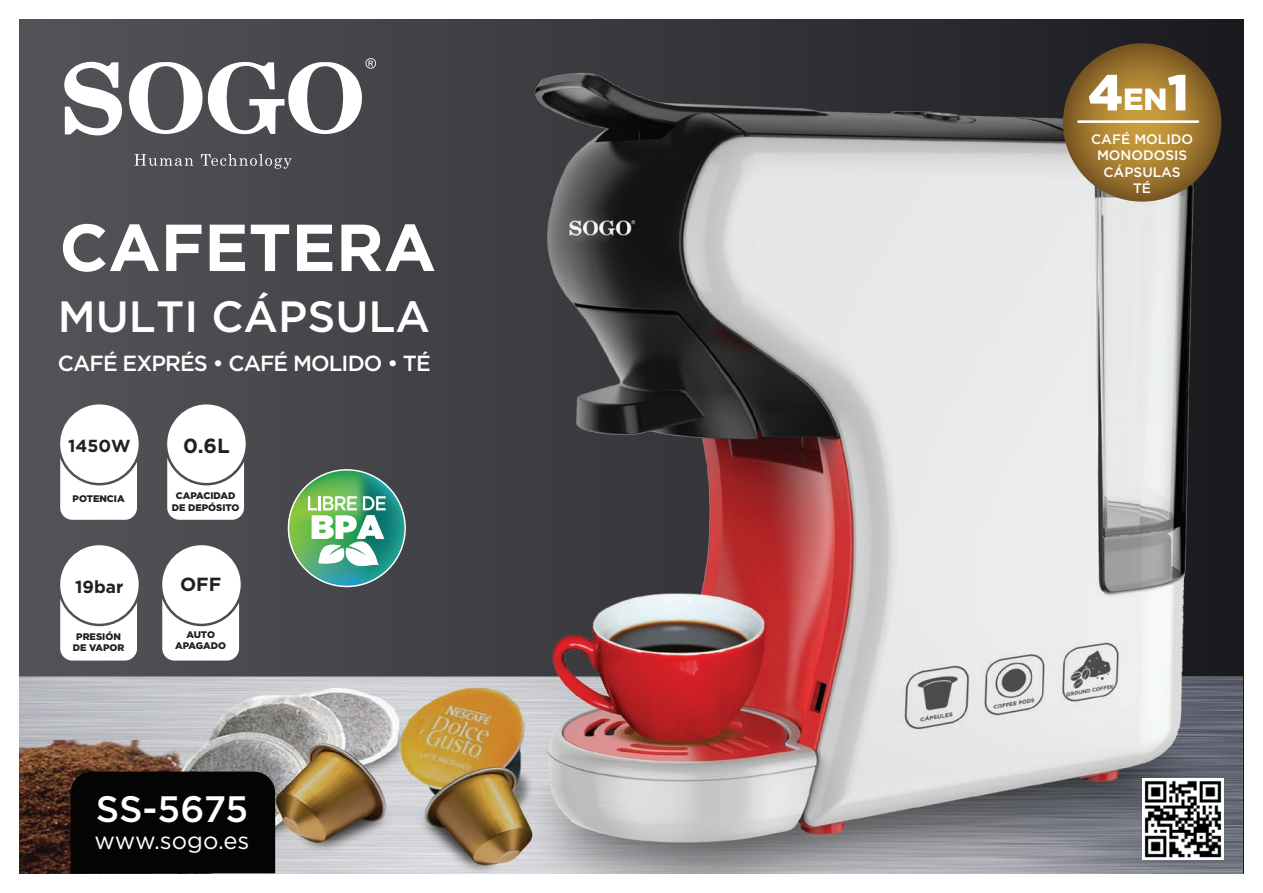
<style>
.page{position:relative;width:1263px;height:893px;background:#fff}
.page>*{position:absolute;margin:0;border:0;box-sizing:border-box;transform-origin:0 0}
.t1{font:700 66.3px "Gotham";color:#fff}
.t2{font:900 50.55px "Gotham";color:#fff}
.t3{font:500 43.8px "Gotham";color:#fff}
.t4{font:500 36.75px "Gotham";letter-spacing:-.015em;color:#fff}
.t5{font:23.85px "Gotham";color:#fff}
.t6{font:500 21.9px "Gotham";letter-spacing:-.04em;color:#fff}
.t7{font:700 20.4px "Gotham";color:#231f20}
.t8{font:700 19.05px "Gotham";color:#231f20}
.t9{font:700 17.4px "Gotham";color:#231f20}
.t10{font:500 13.65px/16.5px "Gotham";color:#fff;text-align:center}
.t11{font:900 9.6px/11.6px "Gotham";color:#231f20;text-align:center}
.s1{font-size:30.6px}
</style>
<div class="page">
<img style="left:20px;top:19px;width:1223px;height:854px">
<svg style="left:134px;top:154px;width:158px;height:15px"></svg>
<svg style="left:63px;top:57px;width:313px;height:79px"></svg>
<div style="left:71px;top:771px;width:204px;height:102px;background:#040503"></div>
<img style="left:1143px;top:779px;width:80px;height:80px">
<svg style="left:1063px;top:43px;width:158px;height:159px"></svg>
<hr style="left:1078px;top:120px;width:120px;height:3px;background:#fff">
<div style="left:167px;top:404px;width:79px;height:79px;background:#fff;border-radius:50%"></div>
<svg style="left:167px;top:458px;width:77px;height:62px"></svg>
<div style="left:60px;top:404px;width:79px;height:79px;background:#fff;border-radius:50%"></div>
<svg style="left:60px;top:458px;width:77px;height:62px"></svg>
<div style="left:60px;top:545px;width:79px;height:79px;background:#fff;border-radius:50%"></div>
<svg style="left:60px;top:599px;width:77px;height:62px"></svg>
<div style="left:162px;top:545px;width:79px;height:79px;background:#fff;border-radius:50%"></div>
<svg style="left:162px;top:599px;width:77px;height:62px"></svg>
<img style="left:288px;top:470px;width:117px;height:116px">
<h1 class="t1" style="left:59px;top:204px;width:378px">CAFETERA</h1>
<h3 class="t3" style="left:58px;top:288px;width:374px">MULTI CÁPSULA</h3>
<h3 class="t6" style="left:58px;top:349px;width:375px">CAFÉ EXPRÉS • CAFÉ MOLIDO • TÉ</h3>
<h3 class="t9" style="left:68px;top:434px;width:64px">1450W</h3>
<h3 class="t7" style="left:183px;top:432px;width:48px">0.6L</h3>
<p class="t11" style="left:73px;top:492px;width:54px">POTENCIA</p>
<p class="t11" style="left:172px;top:490px;width:69px">CAPACIDAD<br>DE DEPÓSITO</p>
<h3 class="t9" style="left:75px;top:576px;width:50px">19bar</h3>
<h3 class="t8" style="left:180px;top:572px;width:43px">OFF</h3>
<p class="t11" style="left:73px;top:631px;width:53px">PRESIÓN<br>DE VAPOR</p>
<p class="t11" style="left:175px;top:628px;width:52px">AUTO<br>APAGADO</p>
<h3 class="t4" style="left:96px;top:785px;width:154px">SS-5675</h3>
<h3 class="t5" style="left:95px;top:825px;width:156px">www.sogo.es</h3>
<h2 class="t2" style="left:1088px;top:58px;width:102px">4<span class="s1">EN</span>1</h2>
<h3 class="t10" style="left:1091px;top:130px;width:104px">CAFÉ MOLIDO<br>MONODOSIS<br>CÁPSULAS<br>TÉ</h3>
</div>
